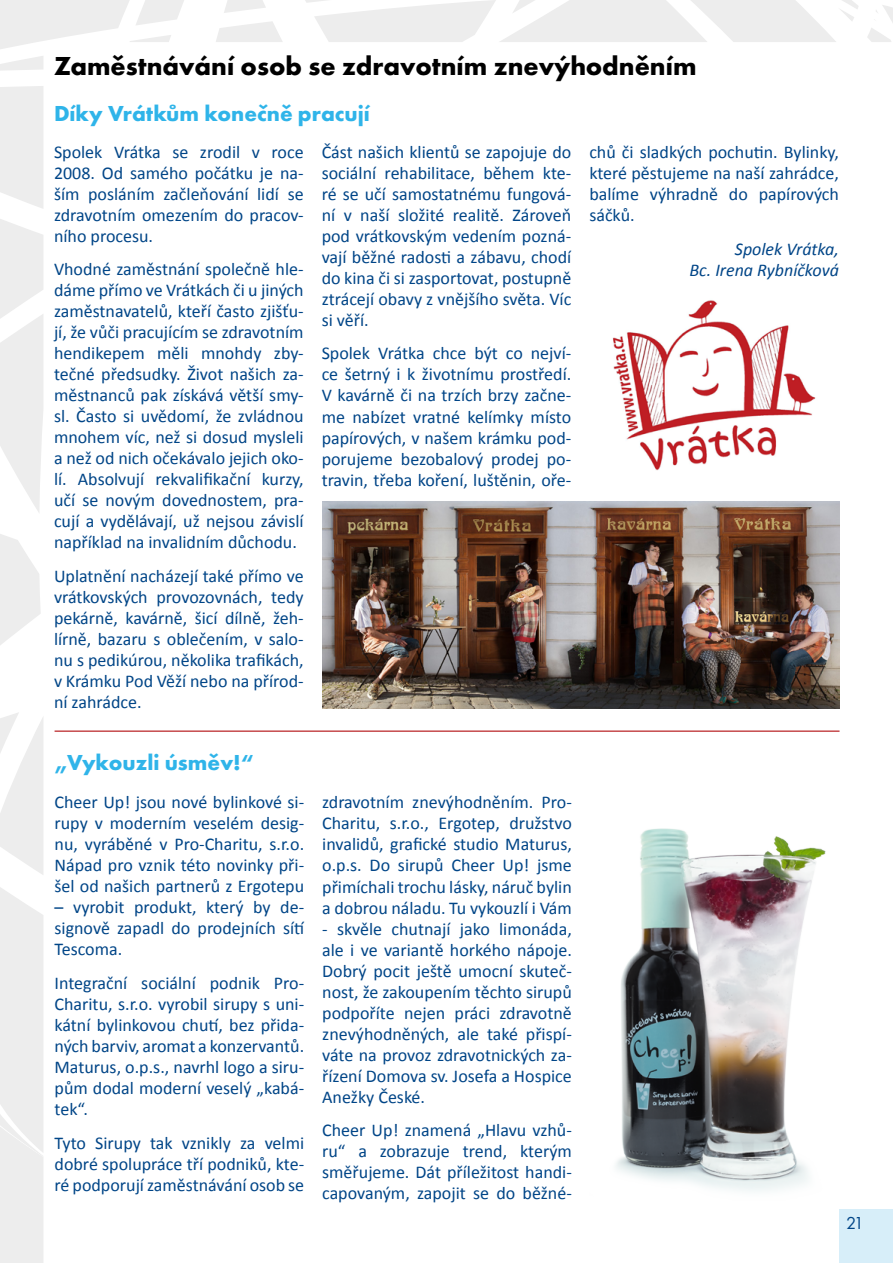
<style>
.page{position:relative;width:893px;height:1263px;background:#fff}
.page>*{position:absolute;margin:0;border:0;box-sizing:border-box;transform-origin:0 0}
.t1{font:700 27px "Futura PT";color:#000}
.t2{font:700 22.5px "Futura PT";color:#2fb4e9}
.t3{font:18px/21px "Calibri";color:#004587;text-align:justify}
.t4{font:italic 18px/21px "Calibri";color:#004587;text-align:right}
.t5{font:18px "Futura PT";color:#004587}
</style>
<div class="page">
<div style="left:839px;top:1209px;width:54px;height:54px;background:#d7eef9"></div>
<svg style="left:224px;top:0;width:42px;height:13px"></svg>
<svg style="left:0;top:534px;width:41px;height:111px"></svg>
<svg style="left:216px;top:21px;width:67px;height:21px"></svg>
<svg style="left:0;top:86px;width:43px;height:426px"></svg>
<svg style="left:305px;top:0;width:553px;height:42px"></svg>
<svg style="left:0;top:712px;width:43px;height:551px"></svg>
<svg style="left:867px;top:5px;width:26px;height:37px"></svg>
<svg style="left:0;top:0;width:184px;height:71px"></svg>
<img style="left:322px;top:502px;width:517px;height:207px">
<img style="left:612px;top:300px;width:204px;height:171px">
<img style="left:616px;top:828px;width:210px;height:363px">
<hr style="left:55px;top:730px;width:784px;height:2px;background:#b20e10">
<h1 class="t1" style="left:54px;top:48px;width:644px">Zaměstnávání osob se zdravotním znevýhodněním</h1>
<p class="t2" style="left:54px;top:99px;width:317px">Díky Vrátkům konečně pracují</p>
<p class="t3" style="left:54px;top:141px;width:251px">Spolek Vrátka se zrodil v roce 2008. Od samého počátku je na&shy;ším posláním začleňování lidí se zdravotním omezením do pracov&shy;ního procesu.</p>
<p class="t3" style="left:54px;top:259px;width:251px">Vhodné zaměstnání společně hle&shy;dáme přímo ve Vrátkách či u jiných zaměstnavatelů, kteří často zjišťu&shy;jí, že vůči pracujícím se zdravotním hendikepem měli mnohdy zby&shy;tečné předsudky. Život našich za&shy;městnanců pak získává větší smy&shy;sl. Často si uvědomí, že zvládnou mnohem víc, než si dosud mysleli a než od nich očekávalo jejich oko&shy;lí. Absolvují rekvalifikační kurzy, učí se novým dovednostem, pra&shy;cují a vydělávají, už nejsou závislí například na invalidním důchodu.</p>
<p class="t3" style="left:54px;top:566px;width:251px">Uplatnění nacházejí také přímo ve vrátkovských provozovnách, tedy pekárně, kavárně, šicí dílně, žeh&shy;lírně, bazaru s oblečením, v salo&shy;nu s pedikúrou, několika trafikách, v Krámku Pod Věží nebo na přírod&shy;ní zahrádce.</p>
<p class="t3" style="left:322px;top:141px;width:251px">Část našich klientů se zapojuje do sociální rehabilitace, během kte&shy;ré se učí samostatnému fungová&shy;ní v naší složité realitě. Zároveň pod vrátkovským vedením pozná&shy;vají běžné radosti a zábavu, chodí do kina či si zasportovat, postupně ztrácejí obavy z vnějšího světa. Víc si věří.</p>
<p class="t3" style="left:322px;top:343px;width:251px">Spolek Vrátka chce být co nejví&shy;ce šetrný i k životnímu prostředí.<br>V kavárně či na trzích brzy začne&shy;me nabízet vratné kelímky místo papírových, v našem krámku pod&shy;porujeme bezobalový prodej po&shy;travin, třeba koření, luštěnin, oře-</p>
<p class="t3" style="left:589px;top:141px;width:251px">chů či sladkých pochutin. Bylinky, které pěstujeme na naší zahrádce, balíme výhradně do papírových sáčků.</p>
<p class="t4" style="left:689px;top:237px;width:151px">Spolek Vrátka,<br>Bc. Irena Rybníčková</p>
<p class="t2" style="left:55px;top:747px;width:201px">„Vykouzli úsměv!“</p>
<p class="t3" style="left:55px;top:792px;width:251px">Cheer Up! jsou nové bylinkové si&shy;rupy v moderním veselém desig&shy;nu, vyráběné v Pro-Charitu, s.r.o.<br>Nápad pro vznik této novinky při&shy;šel od našich partnerů z Ergotepu</p>
<p class="t3" style="left:55px;top:897px;width:251px">– vyrobit produkt, který by de&shy;signově zapadl do prodejních sítí Tescoma.</p>
<p class="t3" style="left:55px;top:973px;width:251px">Integrační sociální podnik Pro-Charitu, s.r.o. vyrobil sirupy s uni&shy;kátní bylinkovou chutí, bez přida&shy;ných barviv, aromat a konzervantů.<br>Maturus, o.p.s., navrhl logo a siru&shy;pům dodal moderní veselý „kabá&shy;tek“.</p>
<p class="t3" style="left:55px;top:1132px;width:251px">Tyto Sirupy tak vznikly za velmi dobré spolupráce tří podniků, kte&shy;ré podporují zaměstnávání osob se</p>
<p class="t3" style="left:322px;top:792px;width:251px">zdravotním znevýhodněním. Pro-Charitu, s.r.o., Ergotep, družstvo invalidů, grafické studio Maturus, o.p.s. Do sirupů Cheer Up! jsme přimíchali trochu lásky, náruč bylin a dobrou náladu. Tu vykouzlí i Vám</p>
<p class="t3" style="left:322px;top:918px;width:251px">- skvěle chutnají jako limonáda, ale i ve variantě horkého nápoje.<br>Dobrý pocit ještě umocní skuteč&shy;nost, že zakoupením těchto sirupů podpoříte nejen práci zdravotně znevýhodněných, ale také přispí&shy;váte na provoz zdravotnických za&shy;řízení Domova sv. Josefa a Hospice Anežky České.</p>
<p class="t3" style="left:322px;top:1120px;width:251px">Cheer Up! znamená „Hlavu vzhů&shy;ru“ a zobrazuje trend, kterým směřujeme. Dát příležitost handi&shy;capovaným, zapojit se do běžné-</p>
<p class="t5" style="left:846px;top:1212px;width:19px">21</p>
</div>
